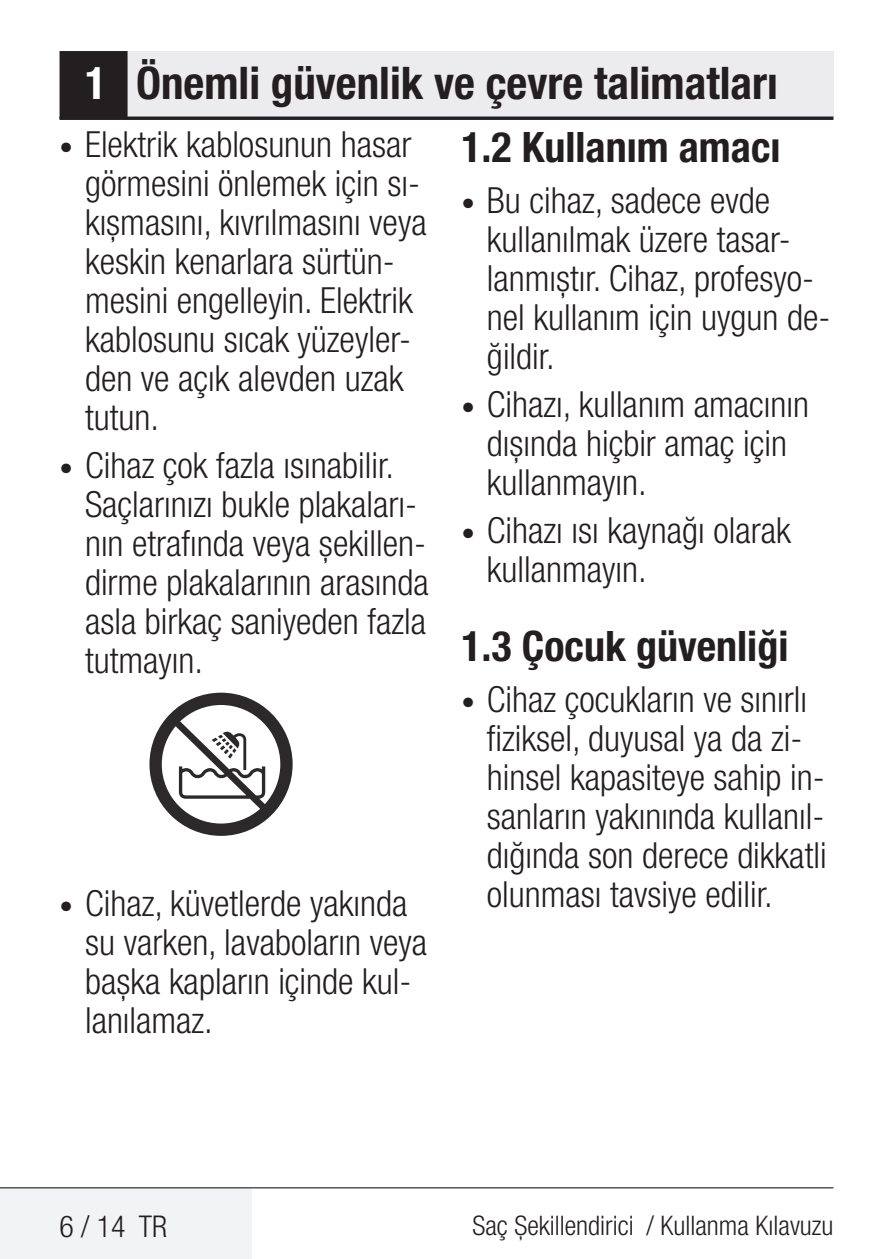
<style>
.page{position:relative;width:893px;height:1259px;background:#fff}
.page>*{position:absolute;margin:0;border:0;box-sizing:border-box;transform-origin:0 0}
.t1{font:700 condensed 45px "Helvetica Neue LT Pro";color:#231f20}
.t2{font:700 condensed 42px "Helvetica Neue LT Pro";color:#231f20}
.t3{font:300 condensed 36px/39px "Helvetica Neue LT Pro";color:#231f20}
.t4{font:300 condensed 30px "Helvetica Neue LT Pro";color:#231f20}
.t5{font:300 condensed 27px "Helvetica Neue LT Pro";color:#231f20}
.s1{color:#fff}
.s2{font-weight:700;font-size:27px}
</style>
<div class="page">
<div style="left:60px;top:51px;width:773px;height:68px;background:#ececee"></div>
<hr style="left:60px;top:117px;width:773px;height:3px;background:#231f20">
<div style="left:61px;top:53px;width:65px;height:65px;background:#231f20"></div>
<div style="left:60px;top:51px;width:68px;height:68px;border:3px solid #231f20"></div>
<div style="left:0;top:1188px;width:252px;height:71px;background:#f2f3f4"></div>
<hr style="left:0;top:1187px;width:833px;height:1px;background:#000">
<svg style="left:149px;top:692px;width:144px;height:144px"></svg>
<p class="t1" style="left:85px;top:56px;width:694px"><span class="s1">1</span> Önemli güvenlik ve çevre talimatları</p>
<p class="t3" style="left:85px;top:125px;width:343px;text-indent:-26px"><span class="s2">•</span> Elektrik kablosunun hasar görmesini önlemek için sı&shy;kışmasını, kıvrılmasını veya keskin kenarlara sürtün&shy;mesini engelleyin. Elektrik kablosunu sıcak yüzeyler&shy;den ve açık alevden uzak tutun.</p>
<p class="t3" style="left:85px;top:445px;width:345px;text-indent:-26px"><span class="s2">•</span> Cihaz çok fazla ısınabilir.<br>Saçlarınızı bukle plakaları&shy;nın etrafında veya şekillen&shy;dirme plakalarının arasında asla birkaç saniyeden fazla tutmayın.</p>
<p class="t2" style="left:461px;top:121px;width:321px">1.2 Kullanım amacı</p>
<p class="t3" style="left:487px;top:181px;width:345px;text-indent:-26px"><span class="s2">•</span> Bu cihaz, sadece evde kullanılmak üzere tasar&shy;lanmıştır. Cihaz, profesyo&shy;nel kullanım için uygun de&shy;ğildir.</p>
<p class="t3" style="left:487px;top:384px;width:324px;text-indent:-26px"><span class="s2">•</span> Cihazı, kullanım amacının dışında hiçbir amaç için kullanmayın.</p>
<p class="t3" style="left:487px;top:510px;width:305px;text-indent:-26px"><span class="s2">•</span> Cihazı ısı kaynağı olarak kullanmayın.</p>
<p class="t2" style="left:461px;top:620px;width:329px">1.3 Çocuk güvenliği</p>
<p class="t3" style="left:487px;top:680px;width:341px;text-indent:-26px"><span class="s2">•</span> Cihaz çocukların ve sınırlı fiziksel, duyusal ya da zi&shy;hinsel kapasiteye sahip in&shy;sanların yakınında kullanıl&shy;dığında son derece dikkatli olunması tavsiye edilir.</p>
<p class="t3" style="left:85px;top:883px;width:344px;text-indent:-26px"><span class="s2">•</span> Cihaz, küvetlerde yakında su varken, lavaboların veya başka kapların içinde kul&shy;lanılamaz.</p>
<p class="t4" style="left:60px;top:1208px;width:109px">6 / 14 TR</p>
<p class="t5" style="left:472px;top:1210px;width:362px">Saç Şekillendirici / Kullanma Kılavuzu</p>
</div>
